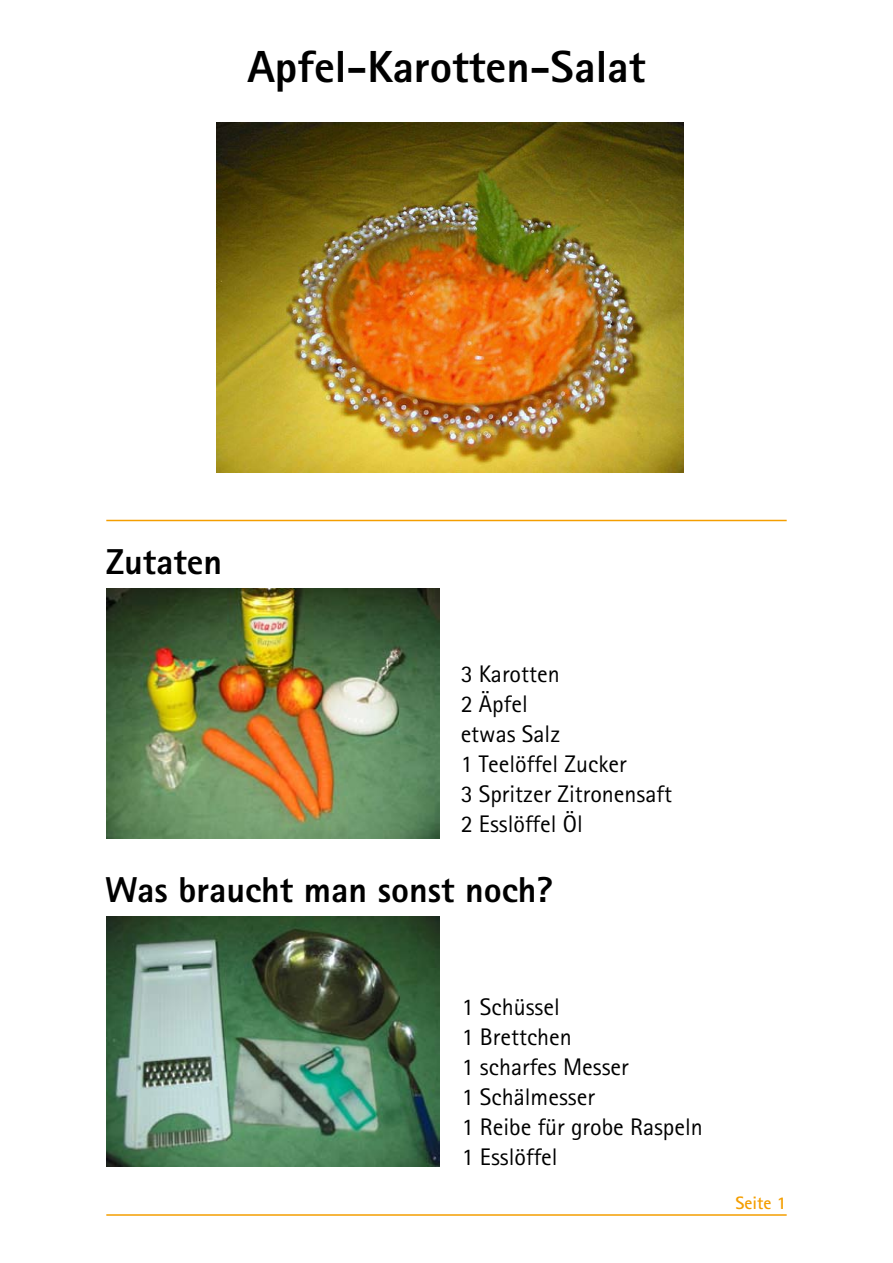
<style>
.page{position:relative;width:893px;height:1263px;background:#fff}
.page>*{position:absolute;margin:0;border:0;box-sizing:border-box;transform-origin:0 0}
.t1{font:800 45px "Rotis Sans Serif";color:#000}
.t2{font:800 36px "Rotis Sans Serif";color:#000}
.t3{font:24px/30px "Rotis Sans Serif";color:#000}
.t4{font:700 18px "Rotis Sans Serif";color:#f49e00}
</style>
<div class="page">
<hr style="left:106px;top:1214px;width:681px;height:2px;background:#f49e00">
<img style="left:106px;top:917px;width:333px;height:249px">
<img style="left:106px;top:588px;width:333px;height:250px">
<img style="left:217px;top:123px;width:467px;height:350px">
<hr style="left:106px;top:520px;width:681px;height:1px;background:#f49e00">
<h1 class="t1" style="left:247px;top:38px;width:400px">Apfel-Karotten-Salat</h1>
<h2 class="t2" style="left:106px;top:539px;width:117px">Zutaten</h2>
<p class="t3" style="left:461px;top:658px;width:213px">3 Karotten<br>2 Äpfel<br>etwas Salz<br>1 Teelöffel Zucker<br>3 Spritzer Zitronensaft<br>2 Esslöffel Öl</p>
<h2 class="t2" style="left:105px;top:867px;width:449px">Was braucht man sonst noch?</h2>
<p class="t3" style="left:462px;top:992px;width:243px">1 Schüssel<br>1 Brettchen<br>1 scharfes Messer<br>1 Schälmesser<br>1 Reibe für grobe Raspeln<br>1 Esslöffel</p>
<p class="t4" style="left:735px;top:1191px;width:37px">Seite</p>
</div>
